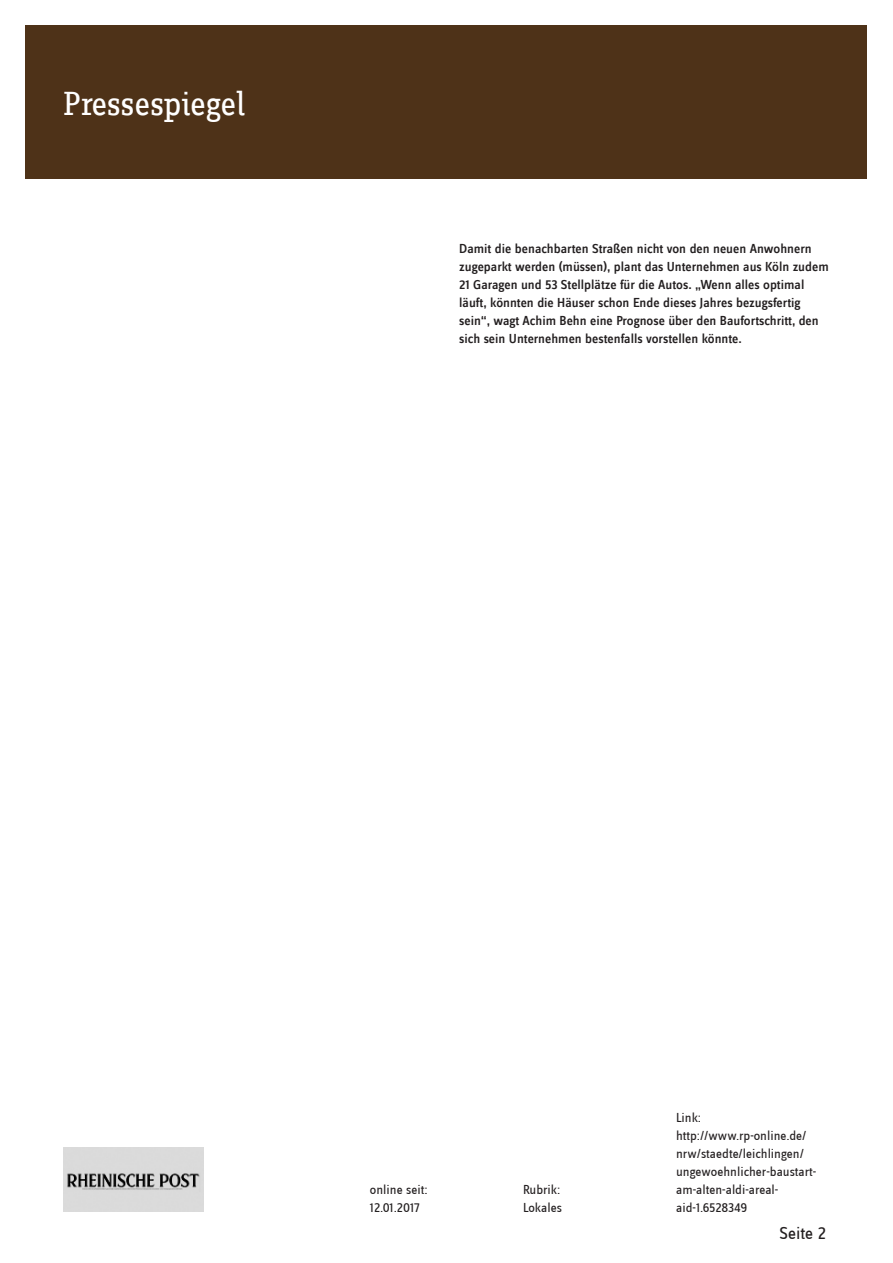
<style>
.page{position:relative;width:893px;height:1263px;background:#fff}
.page>*{position:absolute;margin:0;border:0;box-sizing:border-box;transform-origin:0 0}
.t1{font:34.5px "Zine Slab Dis";color:#fff}
.t2{font:18px "Zine Sans Dis";color:#231f20}
.t3{font:500 13.5px/18px "Zine Sans Dis";color:#231f20}
.t4{font:13.5px/18px "Zine Sans Dis";color:#231f20}
</style>
<div class="page">
<div style="left:26px;top:26px;width:841px;height:153px;background:#4e3218"></div>
<img style="left:64px;top:1147px;width:140px;height:65px">
<h1 class="t1" style="left:64px;top:87px;width:183px">Pressespiegel</h1>
<p class="t3" style="left:459px;top:241px;width:371px">Damit die benachbarten Straßen nicht von den neuen Anwohnern zugeparkt werden (müssen), plant das Unternehmen aus Köln zudem 21 Garagen und 53 Stellplätze für die Autos. „Wenn alles optimal läuft, könnten die Häuser schon Ende dieses Jahres bezugsfertig sein“, wagt Achim Behn eine Prognose über den Baufortschritt, den sich sein Unternehmen bestenfalls vorstellen könnte.</p>
<p class="t4" style="left:370px;top:1181px;width:59px">online seit:<br>12.01.2017</p>
<p class="t4" style="left:523px;top:1181px;width:41px">Rubrik:<br>Lokales</p>
<p class="t4" style="left:676px;top:1109px;width:142px">Link: http://www.rp-online.de/ nrw/staedte/leichlingen/ ungewoehnlicher-baustart&shy;am-alten-aldi-areal&shy;aid-1.6528349</p>
<h2 class="t2" style="left:779px;top:1225px;width:48px">Seite 2</h2>
</div>
